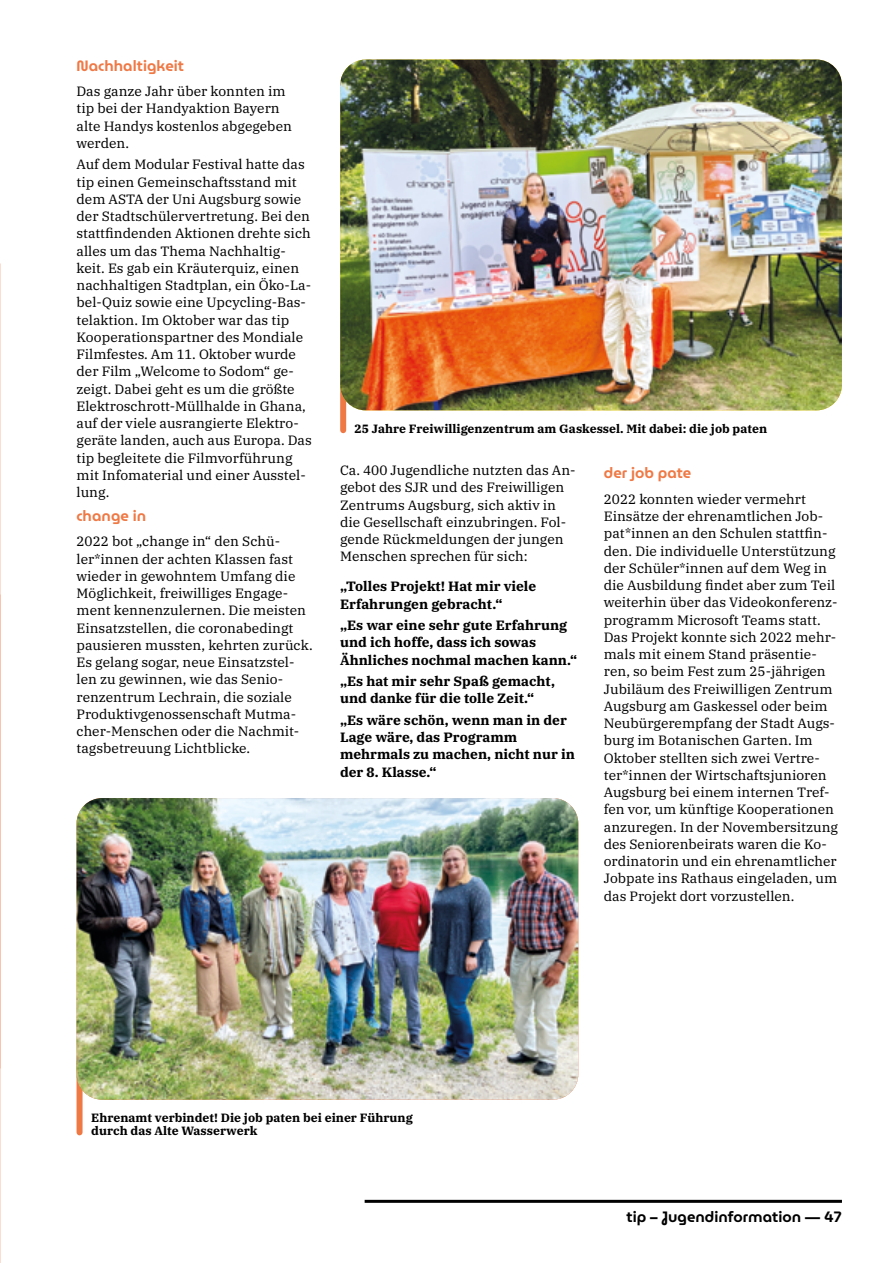
<style>
.page{position:relative;width:893px;height:1263px;background:#fff}
.page>*{position:absolute;margin:0;border:0;box-sizing:border-box;transform-origin:0 0}
.subhead1{font:600 15px "Museo Moderno";color:#ef7945}
.t1{font:600 15px "Museo Moderno";color:#000}
.fliesstext{font:13.5px/17.2px "IBM Plex Serif";color:#000}
.fliesstext-2{font:700 13.5px/17.2px "IBM Plex Serif";color:#000}
.BU_neu{font:700 12px/13.5px "IBM Plex Serif";color:#000}
</style>
<div class="page">
<div style="left:340px;top:381px;width:6px;height:49px;background:#ef7945"></div>
<img style="left:340px;top:60px;width:502px;height:350px">
<div style="left:77px;top:1062px;width:6px;height:70px;background:#ef7945"></div>
<img style="left:77px;top:798px;width:501px;height:302px">
<hr style="left:365px;top:1200px;width:477px;height:3px;background:#000">
<img style="left:0;top:0;width:1px;height:604px">
<p class="subhead1" style="left:77px;top:54px;width:109px">Nachhaltigkeit</p>
<p class="fliesstext" style="left:77px;top:82px;width:217px">Das ganze Jahr über konnten im tip bei der Handyaktion Bayern alte Handys kostenlos abgegeben werden.</p>
<p class="fliesstext" style="left:77px;top:155px;width:237px">Auf dem Modular Festival hatte das tip einen Gemeinschaftsstand mit dem ASTA der Uni Augsburg sowie der Stadtschülervertretung. Bei den stattfindenden Aktionen drehte sich alles um das Thema Nachhaltig&shy;keit. Es gab ein Kräuterquiz, einen nachhaltigen Stadtplan, ein Öko-La&shy;bel-Quiz sowie eine Upcycling-Bas&shy;telaktion. Im Oktober war das tip Kooperationspartner des Mondiale Filmfestes. Am 11. Oktober wurde der Film „Welcome to Sodom“ ge&shy;zeigt. Dabei geht es um die größte Elektroschrott-Müllhalde in Ghana, auf der viele ausrangierte Elektro&shy;geräte landen, auch aus Europa. Das tip begleitete die Filmvorführung mit Infomaterial und einer Ausstel&shy;lung.</p>
<p class="subhead1" style="left:77px;top:504px;width:71px">change in</p>
<p class="fliesstext" style="left:77px;top:532px;width:238px">2022 bot „change in“ den Schü&shy;ler*innen der achten Klassen fast wieder in gewohntem Umfang die Möglichkeit, freiwilliges Engage&shy;ment kennenzulernen. Die meisten Einsatzstellen, die coronabedingt pausieren mussten, kehrten zurück.<br>Es gelang sogar, neue Einsatzstel&shy;len zu gewinnen, wie das Senio&shy;renzentrum Lechrain, die soziale Produktivgenossenschaft Mutma&shy;cher-Menschen oder die Nachmit&shy;tagsbetreuung Lichtblicke.</p>
<p class="BU_neu" style="left:355px;top:421px;width:414px">25 Jahre Freiwilligenzentrum am Gaskessel. Mit dabei: die job paten</p>
<p class="fliesstext" style="left:340px;top:461px;width:237px">Ca. 400 Jugendliche nutzten das An&shy;gebot des SJR und des Freiwilligen Zentrums Augsburg, sich aktiv in die Gesellschaft einzubringen. Fol&shy;gende Rückmeldungen der jungen Menschen sprechen für sich:</p>
<p class="fliesstext-2" style="left:340px;top:577px;width:198px">„Tolles Projekt! Hat mir viele<br>Erfahrungen gebracht.“</p>
<p class="fliesstext-2" style="left:340px;top:616px;width:239px">„Es war eine sehr gute Erfahrung und ich hoffe, dass ich sowas<br>Ähnliches nochmal machen kann.“</p>
<p class="fliesstext-2" style="left:340px;top:672px;width:216px">„Es hat mir sehr Spaß gemacht, und danke für die tolle Zeit.“</p>
<p class="fliesstext-2" style="left:340px;top:710px;width:236px">„Es wäre schön, wenn man in der<br>Lage wäre, das Programm mehrmals zu machen, nicht nur in der 8. Klasse.“</p>
<p class="subhead1" style="left:604px;top:462px;width:89px">der job pate</p>
<p class="fliesstext" style="left:604px;top:489px;width:236px">2022 konnten wieder vermehrt Einsätze der ehrenamtlichen Job&shy;pat*innen an den Schulen stattfin&shy;den. Die individuelle Unterstützung der Schüler*innen auf dem Weg in die Ausbildung findet aber zum Teil weiterhin über das Videokonferenz&shy;programm Microsoft Teams statt.<br>Das Projekt konnte sich 2022 mehr&shy;mals mit einem Stand präsentie&shy;ren, so beim Fest zum 25-jährigen Jubiläum des Freiwilligen Zentrum Augsburg am Gaskessel oder beim Neubürgerempfang der Stadt Augs&shy;burg im Botanischen Garten. Im Oktober stellten sich zwei Vertre&shy;ter*innen der Wirtschaftsjunioren Augsburg bei einem internen Tref&shy;fen vor, um künftige Kooperationen anzuregen. In der Novembersitzung des Seniorenbeirats waren die Ko&shy;ordinatorin und ein ehrenamtlicher Jobpate ins Rathaus eingeladen, um das Projekt dort vorzustellen.</p>
<p class="BU_neu" style="left:91px;top:1110px;width:323px">Ehrenamt verbindet! Die job paten bei einer Führung durch das Alte Wasserwerk</p>
<p class="t1" style="left:626px;top:1205px;width:217px">tip – Jugendinformation — 47</p>
</div>
